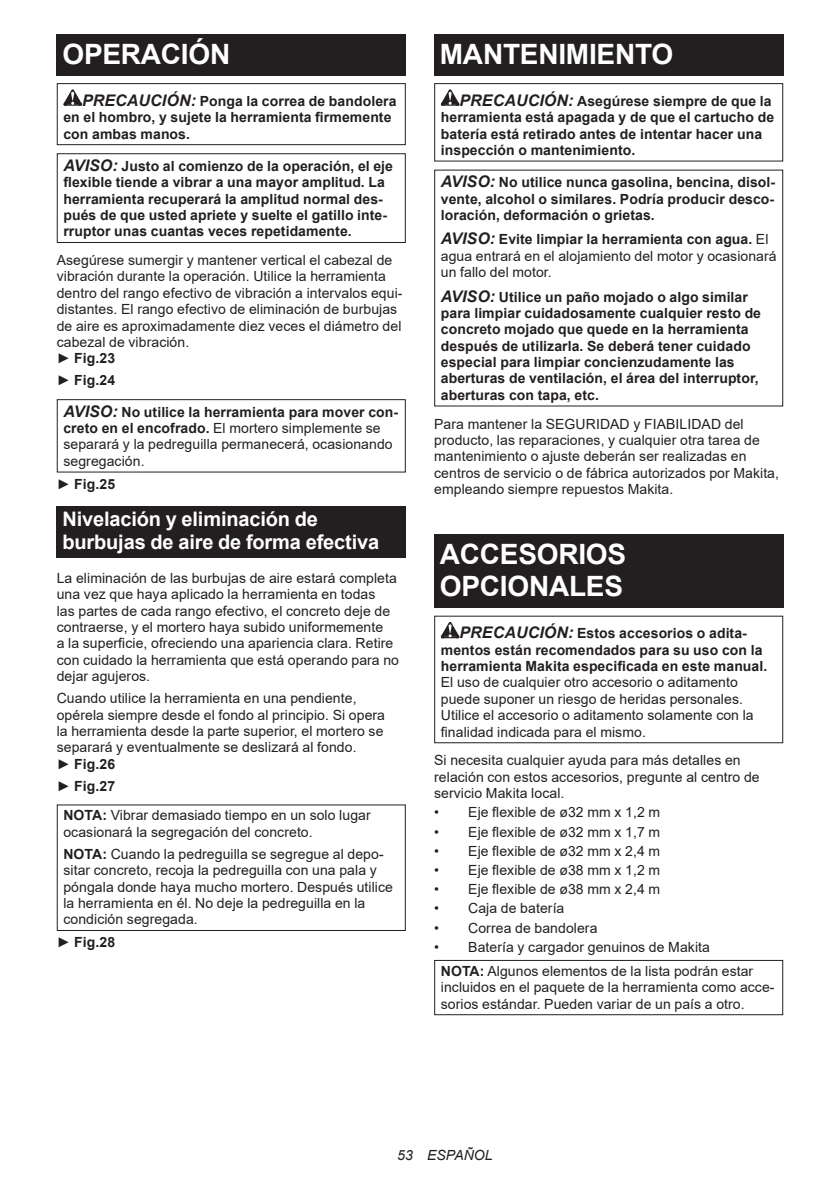
<style>
.page{position:relative;width:840px;height:1191px;background:#fff}
.page>*{position:absolute;margin:0;border:0;box-sizing:border-box;transform-origin:0 0}
.t1{font:700 28px/32.8px "Arial";letter-spacing:-.01em;color:#fff}
.t2{font:700 20px/23.4px "Arial";letter-spacing:-.01em;color:#fff}
.t3{font:14px/16.4px "Arial";letter-spacing:.005em;color:#231f20}
.t4{font:700 14px/16.4px "Arial";letter-spacing:.005em;color:#231f20}
.t5{font:italic 14px "Arial";letter-spacing:.005em;color:#231f20}
.s1{font-style:italic;font-size:16px}
.s2{font-weight:700}
.s3{font-weight:400}
.s4{font-weight:700;font-style:italic;font-size:16px}
</style>
<div class="page">
<div style="left:57px;top:34px;width:348px;height:41px;background:#231f20"></div>
<svg style="left:63px;top:89px;width:19px;height:17px"></svg>
<div style="left:57px;top:83px;width:348px;height:62px;border:1px solid #231f20"></div>
<div style="left:57px;top:153px;width:348px;height:90px;border:1px solid #231f20"></div>
<div style="left:57px;top:399px;width:348px;height:73px;border:1px solid #231f20"></div>
<div style="left:57px;top:506px;width:348px;height:52px;background:#231f20"></div>
<div style="left:57px;top:804px;width:348px;height:127px;border:1px solid #231f20"></div>
<div style="left:434px;top:34px;width:348px;height:41px;background:#231f20"></div>
<svg style="left:440px;top:89px;width:19px;height:17px"></svg>
<div style="left:434px;top:83px;width:348px;height:79px;border:1px solid #231f20"></div>
<div style="left:434px;top:534px;width:348px;height:73px;background:#231f20"></div>
<svg style="left:440px;top:622px;width:19px;height:16px"></svg>
<div style="left:434px;top:615px;width:348px;height:128px;border:1px solid #231f20"></div>
<div style="left:434px;top:960px;width:348px;height:55px;border:1px solid #231f20"></div>
<h1 class="t1" style="left:62px;top:38px;width:169px">OPERACIÓN</h1>
<p class="t4" style="left:63px;top:93px;width:334px;text-indent:19px"><span class="s1">PRECAUCIÓN:</span> Ponga la correa de bandolera en el hombro, y sujete la herramienta firmemente con ambas manos.</p>
<p class="t4" style="left:63px;top:158px;width:331px"><span class="s1">AVISO:</span> Justo al comienzo de la operación, el eje flexible tiende a vibrar a una mayor amplitud. La herramienta recuperará la amplitud normal des&shy;pués de que usted apriete y suelte el gatillo inte&shy;rruptor unas cuantas veces repetidamente.</p>
<p class="t3" style="left:57px;top:252px;width:347px">Asegúrese sumergir y mantener vertical el cabezal de vibración durante la operación. Utilice la herramienta dentro del rango efectivo de vibración a intervalos equi&shy;distantes. El rango efectivo de eliminación de burbujas de aire es aproximadamente diez veces el diámetro del cabezal de vibración.<br>► <span class="s2">Fig.23</span></p>
<p class="t4" style="left:57px;top:372px;width:60px"><span class="s3">►</span> Fig.24</p>
<p class="t3" style="left:63px;top:403px;width:336px"><span class="s4">AVISO:</span> <span class="s2">No utilice la herramienta para mover con&shy;creto en el encofrado.</span> El mortero simplemente se separará y la pedreguilla permanecerá, ocasionando segregación.</p>
<p class="t4" style="left:57px;top:476px;width:60px"><span class="s3">►</span> Fig.25</p>
<h2 class="t2" style="left:62px;top:507px;width:318px">Nivelación y eliminación de burbujas de aire de forma efectiva</h2>
<p class="t3" style="left:57px;top:569px;width:343px">La eliminación de las burbujas de aire estará completa una vez que haya aplicado la herramienta en todas<br>las partes de cada rango efectivo, el concreto deje de contraerse, y el mortero haya subido uniformemente<br>a la superficie, ofreciendo una apariencia clara. Retire con cuidado la herramienta que está operando para no dejar agujeros.</p>
<p class="t3" style="left:57px;top:690px;width:329px">Cuando utilice la herramienta en una pendiente, opérela siempre desde el fondo al principio. Si opera la herramienta desde la parte superior, el mortero se separará y eventualmente se deslizará al fondo.<br>► <span class="s2">Fig.26</span></p>
<p class="t3" style="left:63px;top:771px;width:309px;line-height:29.6px;text-indent:-7px">► <span class="s2">Fig.27<br>NOTA:</span> Vibrar demasiado tiempo en un solo lugar</p>
<p class="t3" style="left:63px;top:820px;width:321px;line-height:22px">ocasionará la segregación del concreto.<br><span class="s2">NOTA:</span> Cuando la pedreguilla se segregue al depo-</p>
<p class="t3" style="left:63px;top:862px;width:331px">sitar concreto, recoja la pedreguilla con una pala y póngala donde haya mucho mortero. Después utilice la herramienta en él. No deje la pedreguilla en la condición segregada.</p>
<p class="t4" style="left:57px;top:934px;width:60px"><span class="s3">►</span> Fig.28</p>
<h1 class="t1" style="left:439px;top:38px;width:235px">MANTENIMIENTO</h1>
<p class="t4" style="left:440px;top:93px;width:334px;text-indent:19px"><span class="s1">PRECAUCIÓN:</span> Asegúrese siempre de que la herramienta está apagada y de que el cartucho de batería está retirado antes de intentar hacer una inspección o mantenimiento.</p>
<p class="t4" style="left:440px;top:174px;width:335px;text-align:justify"><span class="s1">AVISO:</span> No utilice nunca gasolina, bencina, disol&shy;vente, alcohol o similares. Podría producir desco&shy;loración, deformación o grietas.</p>
<p class="t3" style="left:440px;top:231px;width:337px"><span class="s4">AVISO:</span> <span class="s2">Evite limpiar la herramienta con agua.</span> El agua entrará en el alojamiento del motor y ocasionará un fallo del motor.</p>
<p class="t4" style="left:440px;top:288px;width:321px"><span class="s1">AVISO:</span> Utilice un paño mojado o algo similar para limpiar cuidadosamente cualquier resto de concreto mojado que quede en la herramienta después de utilizarla. Se deberá tener cuidado especial para limpiar concienzudamente las aberturas de ventilación, el área del interruptor, aberturas con tapa, etc.</p>
<p class="t3" style="left:434px;top:415px;width:346px">Para mantener la SEGURIDAD y FIABILIDAD del producto, las reparaciones, y cualquier otra tarea de mantenimiento o ajuste deberán ser realizadas en centros de servicio o de fábrica autorizados por Makita, empleando siempre repuestos Makita.</p>
<h1 class="t1" style="left:439px;top:537px;width:188px">ACCESORIOS<br>OPCIONALES</h1>
<p class="t4" style="left:440px;top:625px;width:328px;text-align:center"><span class="s1">PRECAUCIÓN:</span> Estos accesorios o adita&shy;mentos están recomendados para su uso con la herramienta Makita especificada en este manual.</p>
<p class="t3" style="left:440px;top:674px;width:314px">El uso de cualquier otro accesorio o aditamento puede suponer un riesgo de heridas personales.<br>Utilice el accesorio o aditamento solamente con la finalidad indicada para el mismo.</p>
<p class="t3" style="left:434px;top:752px;width:327px">Si necesita cualquier ayuda para más detalles en relación con estos accesorios, pregunte al centro de servicio Makita local.</p>
<p class="t3" style="left:434px;top:804px;width:227px">• Eje flexible de ø32 mm x 1,2 m</p>
<p class="t3" style="left:434px;top:823px;width:227px">• Eje flexible de ø32 mm x 1,7 m</p>
<p class="t3" style="left:434px;top:842px;width:227px">• Eje flexible de ø32 mm x 2,4 m</p>
<p class="t3" style="left:434px;top:861px;width:227px">• Eje flexible de ø38 mm x 1,2 m</p>
<p class="t3" style="left:434px;top:881px;width:227px">• Eje flexible de ø38 mm x 2,4 m</p>
<p class="t3" style="left:434px;top:900px;width:132px">• Caja de batería</p>
<p class="t3" style="left:434px;top:919px;width:165px">• Correa de bandolera</p>
<p class="t3" style="left:440px;top:935px;width:314px;line-height:23.8px;text-indent:-7px">• Batería y cargador genuinos de Makita<br><span class="s2">NOTA:</span> Algunos elementos de la lista podrán estar</p>
<p class="t3" style="left:440px;top:979px;width:335px">incluidos en el paquete de la herramienta como acce&shy;sorios estándar. Pueden variar de un país a otro.</p>
<p class="t5" style="left:397px;top:1146px;width:97px">53 ESPAÑOL</p>
</div>
